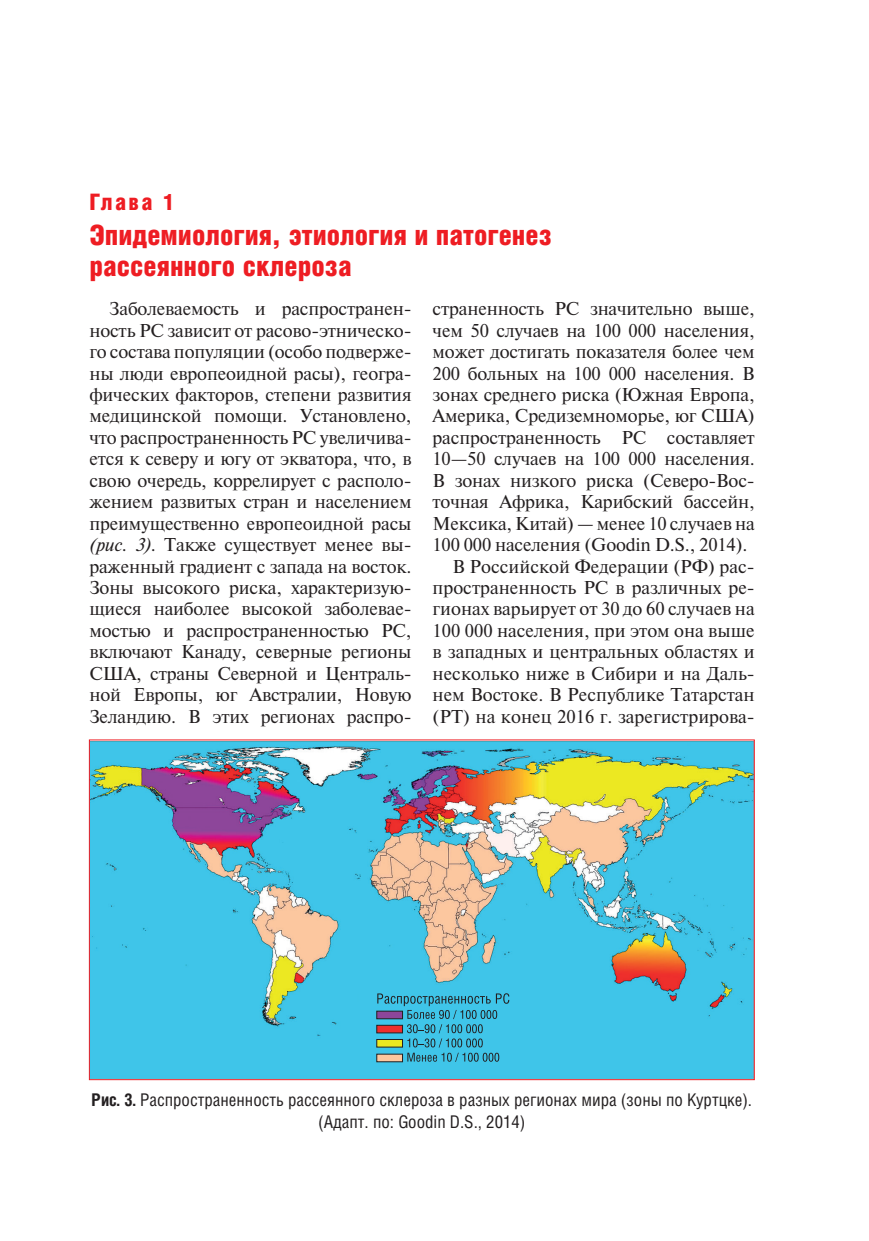
<style>
.page{position:relative;width:869px;height:1241px;background:#fff}
.page>*{position:absolute;margin:0;border:0;box-sizing:border-box;transform-origin:0 0}
.Заголовок-оглавление{font:900 28px/30.8px "Helios Cond";color:#ee1d23}
.Заг-__главы-красн{font:900 22.75px "Helios Cond";letter-spacing:.1em;color:#ee1d23}
.Основной_текст{font:17.5px/21.5px "Newton C";letter-spacing:-.01em;color:#231f20;text-align:justify}
.Рисунок-подпись{font:17.5px/21.3px "Helios Cond";color:#231f20;text-align:center}
.s1{font-style:italic}
.s2{font-weight:700}
</style>
<div class="page">
<img style="left:91px;top:741px;width:661px;height:336px">
<svg style="left:371px;top:1006px;width:34px;height:60px"></svg>
<div style="left:376px;top:1024px;width:26px;height:8px;background:#ee2e2c;border:1px solid #231f20"></div>
<div style="left:376px;top:1039px;width:26px;height:8px;background:#ebe822;border:1px solid #231f20"></div>
<svg style="left:376px;top:1053px;width:26px;height:8px"></svg>
<svg style="left:377px;top:993px;width:132px;height:25px;background:#3da0c0"></svg>
<svg style="left:471px;top:1009px;width:5px;height:9px"></svg>
<svg style="left:407px;top:1024px;width:91px;height:37px;background:#39a8c5"></svg>
<svg style="left:473px;top:1052px;width:5px;height:9px"></svg>
<p class="Заг-__главы-красн" style="left:89px;top:188px;width:87px">Глава 1</p>
<p class="Заголовок-оглавление" style="left:89px;top:220px;width:464px">Эпидемиология, этиология и патогенез рассеянного склероза</p>
<p class="Основной_текст" style="left:89px;top:298px;width:323px;text-indent:20px">Заболеваемость и распространен&shy;ность РС зависит от расово-этническо&shy;го состава популяции (особо подверже&shy;ны люди европеоидной расы), геогра&shy;фических факторов, степени развития медицинской помощи. Установлено, что распространенность РС увеличива&shy;ется к северу и югу от экватора, что, в свою очередь, коррелирует с располо&shy;жением развитых стран и населением преимущественно европеоидной расы <span class="s1">(рис. 3).</span> Также существует менее вы&shy;раженный градиент с запада на восток.<br>Зоны высокого риска, характеризую&shy;щиеся наиболее высокой заболевае&shy;мостью и распространенностью РС, включают Канаду, северные регионы США, страны Северной и Централь&shy;ной Европы, юг Австралии, Новую Зеландию. В этих регионах распро-</p>
<p class="Основной_текст" style="left:432px;top:298px;width:323px">страненность РС значительно выше, чем 50 случаев на 100 000 населения, может достигать показателя более чем 200 больных на 100 000 населения. В зонах среднего риска (Южная Европа, Америка, Средиземноморье, юг США) распространенность РС составляет 10—50 случаев на 100 000 населения.<br>В зонах низкого риска (Северо-Вос&shy;точная Африка, Карибский бассейн, Мексика, Китай) — менее 10 случаев на 100 000 населения (Goodin D.S., 2014).</p>
<p class="Основной_текст" style="left:432px;top:555px;width:323px;text-indent:20px">В Российской Федерации (РФ) рас&shy;пространенность РС в различных ре&shy;гионах варьирует от 30 до 60 случаев на 100 000 населения, при этом она выше в западных и центральных областях и несколько ниже в Сибири и на Даль&shy;нем Востоке. В Республике Татарстан (РТ) на конец 2016 г. зарегистрирова-</p>
<p class="Рисунок-подпись" style="left:91px;top:1088px;width:661px"><span class="s2">Рис. 3.</span> Распространенность рассеянного склероза в разных регионах мира (зоны по Куртцке). (Адапт. по: Goodin D.S., 2014)</p>
</div>
